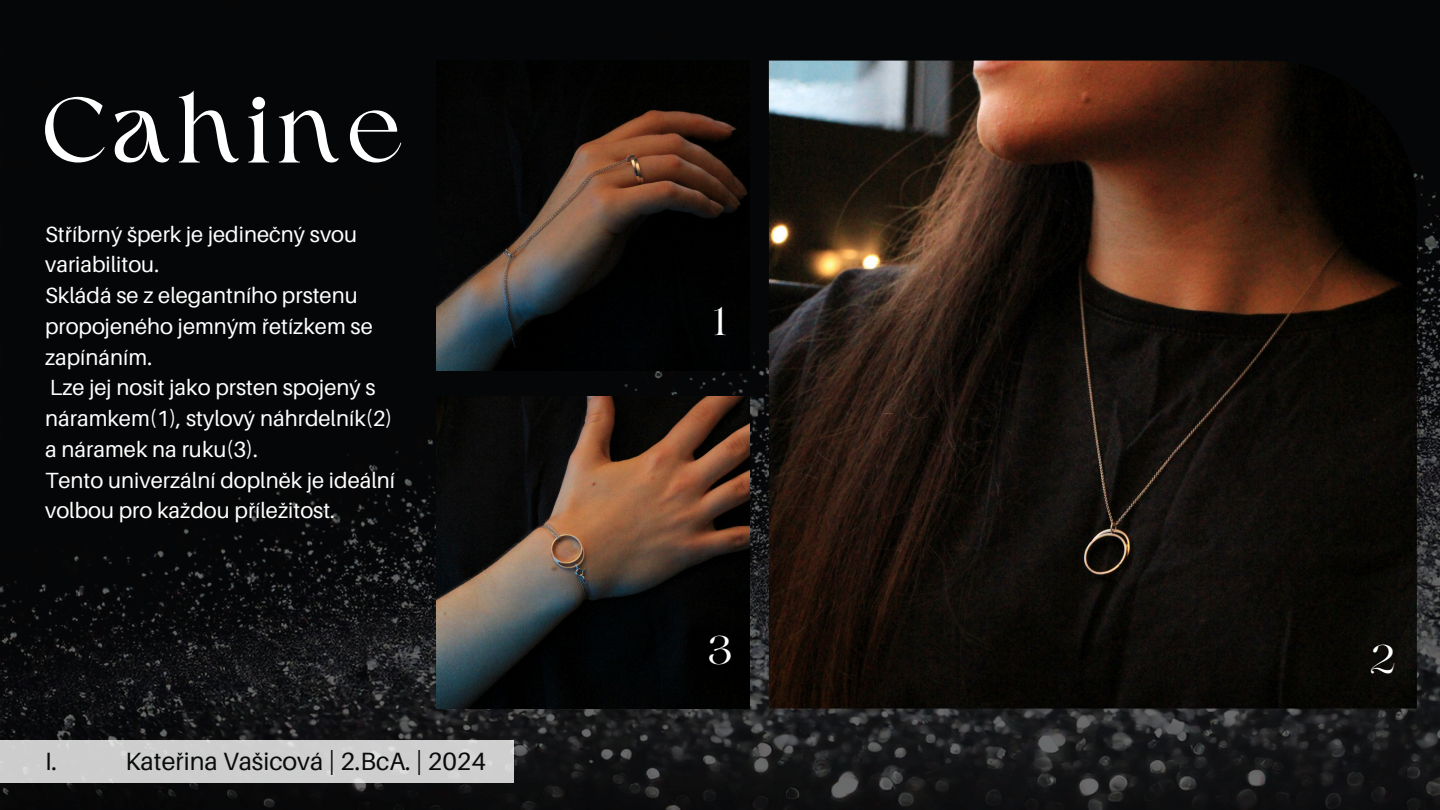
<style>
.page{position:relative;width:1440px;height:810px;background:#fff}
.page>*{position:absolute;margin:0;border:0;box-sizing:border-box;transform-origin:0 0}
.t1{font:96px "Higuen";letter-spacing:.075em;color:#fff}
.t2{font:40px "Lovelace";color:#fff}
.t3{font:25px "Aileron";color:#090a0c}
.t4{font:22px/30.8px "Aileron";color:#fff}
</style>
<div class="page">
<img style="left:0;top:0;width:1440px;height:810px">
<img style="left:769px;top:61px;width:648px;height:648px">
<img style="left:437px;top:397px;width:313px;height:312px">
<img style="left:437px;top:61px;width:313px;height:309px">
<div style="left:0;top:740px;width:513px;height:43px;background:#cecece"></div>
<p class="t1" style="left:45px;top:91px;width:361px">Cahine</p>
<h1 class="t4" style="left:45px;top:218px;width:314px">Stříbrný šperk je jedinečný svou variabilitou.</h1>
<p class="t4" style="left:45px;top:280px;width:329px">Skládá se z elegantního prstenu propojeného jemným řetízkem se zapínáním.</p>
<p class="t4" style="left:45px;top:372px;width:349px">Lze jej nosit jako prsten spojený s náramkem(1), stylový náhrdelník(2) a náramek na ruku(3).</p>
<p class="t4" style="left:45px;top:464px;width:352px">Tento univerzální doplněk je ideální volbou pro každou příležitost.</p>
<p class="t3" style="left:45px;top:746px;width:14px">I.</p>
<p class="t3" style="left:125px;top:746px;width:362px">Kateřina Vašicová | 2.BcA. | 2024</p>
<p class="t2" style="left:713px;top:305px;width:16px">1</p>
<p class="t2" style="left:707px;top:634px;width:27px">3</p>
<p class="t2" style="left:1369px;top:643px;width:28px">2</p>
</div>
